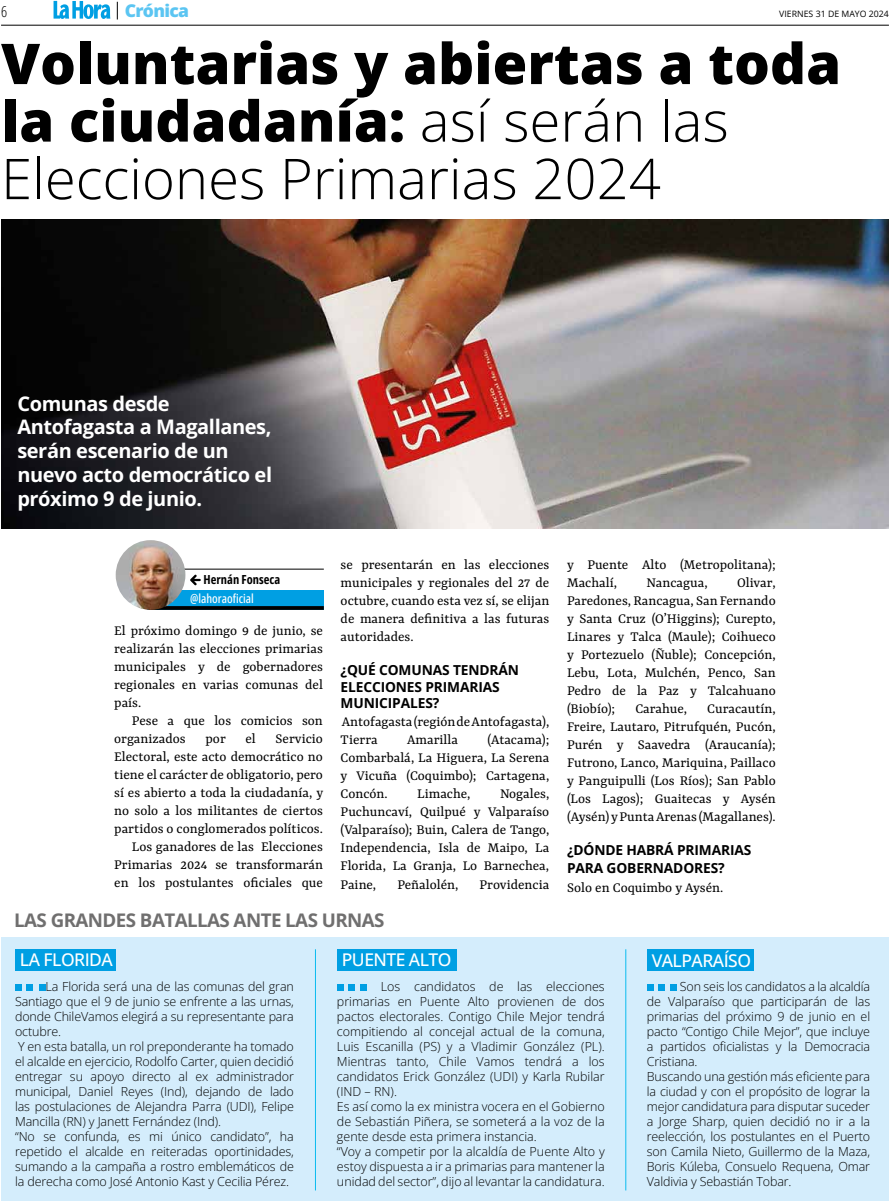
<style>
.page{position:relative;width:890px;height:1202px;background:#fff}
.page>*{position:absolute;margin:0;border:0;box-sizing:border-box;transform-origin:0 0}
.t1{font:800 56.25px/57.5px "Open Sans";color:#000}
.t2{font:700 20px/23.8px "Open Sans";letter-spacing:-.02em;color:#fff}
.t3{font:700 18.75px "Open Sans";letter-spacing:-.03em;color:#706f6f}
.t4{font:500 17.5px "Open Sans";letter-spacing:-.03em;color:#fff}
.t5{font:800 17.5px "Open Sans";letter-spacing:-.04em;color:#5bc5f2}
.t6{font:15px/18px "Rasa";color:#000;text-align:justify}
.t7{font:300 15px "Open Sans Condensed";color:#000}
.t8{font:700 13.75px/16.5px "Open Sans";letter-spacing:-.01em;color:#000}
.t9{font:300 12.5px/15px "Open Sans";letter-spacing:-.01em;color:#000}
.t10{font:500 12.5px "Open Sans Condensed";color:#fff}
.t11{font:700 12.5px "Open Sans Condensed";color:#000}
.t12{font:8.75px "Open Sans";color:#000}
.s1{font-weight:300}
</style>
<div class="page">
<svg style="left:54px;top:1px;width:56px;height:18px"></svg>
<svg style="left:117px;top:2px;width:1px;height:17px"></svg>
<hr style="left:1px;top:25px;width:887px;height:1px;background:#000">
<div style="left:1px;top:937px;width:887px;height:263px;background:#d4edfc"></div>
<div style="left:15px;top:983px;width:7px;height:7px;background:#009fe3"></div>
<div style="left:27px;top:983px;width:6px;height:7px;background:#009fe3"></div>
<div style="left:39px;top:983px;width:6px;height:7px;background:#009fe3"></div>
<div style="left:337px;top:983px;width:7px;height:7px;background:#009fe3"></div>
<div style="left:348px;top:983px;width:7px;height:7px;background:#009fe3"></div>
<div style="left:360px;top:983px;width:7px;height:7px;background:#009fe3"></div>
<div style="left:646px;top:983px;width:7px;height:7px;background:#009fe3"></div>
<div style="left:658px;top:983px;width:7px;height:7px;background:#009fe3"></div>
<div style="left:670px;top:983px;width:7px;height:7px;background:#009fe3"></div>
<img style="left:1px;top:220px;width:887px;height:308px">
<div style="left:15px;top:949px;width:101px;height:21px;background:#009fe3"></div>
<div style="left:337px;top:949px;width:120px;height:21px;background:#009fe3"></div>
<div style="left:646px;top:949px;width:107px;height:21px;background:#009fe3"></div>
<hr style="left:315px;top:949px;width:1px;height:241px;background:#0bbbef">
<hr style="left:625px;top:949px;width:1px;height:241px;background:#0bbbef">
<div style="left:147px;top:590px;width:177px;height:19px;background:#009fe3"></div>
<hr style="left:148px;top:606px;width:176px;height:3px;background:#000">
<hr style="left:148px;top:568px;width:176px;height:1px;background:#000">
<img style="left:116px;top:540px;width:69px;height:69px;border-radius:35px">
<svg style="left:190px;top:574px;width:11px;height:11px"></svg>
<p class="t7" style="left:1px;top:2px;width:8px">6</p>
<h3 class="t5" style="left:125px;top:-3px;width:66px">Crónica</h3>
<p class="t12" style="left:779px;top:7px;width:111px">VIERNES 31 DE MAYO 2024</p>
<h1 class="t1" style="left:1px;top:33px;width:841px">Voluntarias y abiertas a toda la ciudadanía: <span class="s1">así serán las<br>Elecciones Primarias 2024</span></h1>
<h2 class="t2" style="left:17px;top:391px;width:256px">Comunas desde<br>Antofagasta a Magallanes, serán escenario de un nuevo acto democrático el próximo 9 de junio.</h2>
<p class="t6" style="left:340px;top:555px;width:210px">se presentarán en las elecciones municipales y regionales del 27 de octubre, cuando esta vez sí, se elijan de manera definitiva a las futuras autoridades.</p>
<p class="t8" style="left:340px;top:661px;width:180px">¿QUÉ COMUNAS TENDRÁN<br>ELECCIONES PRIMARIAS<br>MUNICIPALES?</p>
<p class="t6" style="left:340px;top:713px;width:210px">Antofagasta (región de Antofagasta),<br>Tierra</p>
<p class="t11" style="left:203px;top:570px;width:78px">Hernán Fonseca</p>
<p class="t10" style="left:190px;top:589px;width:65px">@lahoraoficial</p>
<p class="t6" style="left:114px;top:622px;width:210px">El próximo domingo 9 de junio, se realizarán las elecciones primarias municipales y de gobernadores regionales en varias comunas del país.</p>
<p class="t6" style="left:114px;top:712px;width:210px;text-indent:18px">Pese a que los comicios son organizados</p>
<p class="t6" style="left:205px;top:730px;width:22px">por</p>
<p class="t6" style="left:245px;top:730px;width:12px">el</p>
<p class="t6" style="left:340px;top:731px;width:210px;text-indent:147px">(Atacama); Combarbalá, La Higuera, La Serena y Vicuña (Coquimbo); Cartagena, Concón.</p>
<p class="t6" style="left:114px;top:730px;width:210px;text-align:right">Servicio<br>Electoral, este acto democrático no tiene el carácter de obligatorio, pero sí es abierto a toda la ciudadanía, y no solo a los militantes de ciertos partidos o conglomerados políticos.<br>Los ganadores de las Elecciones<br>Primarias 2024 se transformarán en los postulantes oficiales que</p>
<h3 class="t3" style="left:14px;top:906px;width:372px">LAS GRANDES BATALLAS ANTE LAS URNAS</h3>
<p class="t6" style="left:407px;top:731px;width:52px">Amarilla</p>
<p class="t6" style="left:340px;top:785px;width:210px;text-indent:159px">Nogales, Puchuncaví, Quilpué y Valparaíso (Valparaíso); Buin, Calera de Tango, Independencia, Isla de Maipo, La Florida, La Granja, Lo Barnechea, Paine,</p>
<p class="t6" style="left:417px;top:785px;width:55px">Limache,</p>
<p class="t6" style="left:397px;top:875px;width:62px">Peñalolén,</p>
<p class="t6" style="left:479px;top:875px;width:71px">Providencia</p>
<p class="t6" style="left:567px;top:555px;width:210px">y Puente Alto (Metropolitana);<br>Machalí,</p>
<p class="t6" style="left:567px;top:573px;width:210px;text-indent:170px">Olivar, Paredones, Rancagua, San Fernando y Santa Cruz (O’Higgins); Curepto, Linares y Talca (Maule); Coihueco y Portezuelo (Ñuble); Concepción, Lebu, Lota, Mulchén, Penco, San Pedro de la Paz y Talcahuano (Biobío);</p>
<p class="t6" style="left:646px;top:573px;width:63px">Nancagua,</p>
<p class="t6" style="left:635px;top:699px;width:53px">Carahue,</p>
<p class="t6" style="left:567px;top:699px;width:210px;text-indent:140px">Curacautín, Freire, Lautaro, Pitrufquén, Pucón, Purén y Saavedra (Araucanía); Futrono, Lanco, Mariquina, Paillaco y Panguipulli (Los Ríos); San Pablo (Los Lagos); Guaitecas y Aysén (Aysén) y Punta Arenas (Magallanes).</p>
<p class="t8" style="left:567px;top:841px;width:186px;line-height:18px">¿DÓNDE HABRÁ PRIMARIAS<br>PARA GOBERNADORES?</p>
<p class="t6" style="left:567px;top:878px;width:158px">Solo en Coquimbo y Aysén.</p>
<h3 class="t4" style="left:20px;top:947px;width:94px">LA FLORIDA</h3>
<h3 class="t4" style="left:342px;top:947px;width:111px">PUENTE ALTO</h3>
<h3 class="t4" style="left:651px;top:948px;width:101px">VALPARAÍSO</h3>
<p class="t9" style="left:15px;top:978px;width:280px;text-indent:30px">La Florida será una de las comunas del gran Santiago que el 9 de junio se enfrente a las urnas, donde ChileVamos elegirá a su representante para octubre.<br>Y en esta batalla, un rol preponderante ha tomado el alcalde en ejercicio, Rodolfo Carter, quien decidió entregar su apoyo directo al ex administrador municipal, Daniel Reyes (Ind), dejando de lado las postulaciones de Alejandra Parra (UDI), Felipe Mancilla (RN) y Janett Fernández (Ind).<br>“No se confunda, es mi único candidato”, ha repetido el alcalde en reiteradas oportinidades, sumando a la campaña a rostro emblemáticos de la derecha como José Antonio Kast y Cecilia Pérez.</p>
<p class="t9" style="left:337px;top:978px;width:269px;text-indent:44px">Los candidatos de las elecciones primarias en Puente Alto provienen de dos pactos electorales. Contigo Chile Mejor tendrá compitiendo al concejal actual de la comuna, Luis Escanilla (PS) y a Vladimir González (PL).<br>Mientras tanto, Chile Vamos tendrá a los candidatos Erick González (UDI) y Karla Rubilar (IND – RN).<br>Es así como la ex ministra vocera en el Gobierno de Sebastián Piñera, se someterá a la voz de la gente desde esta primera instancia.<br>“Voy a competir por la alcaldía de Puente Alto y estoy dispuesta a ir a primarias para mantener la unidad del sector”, dijo al levantar la candidatura.</p>
<p class="t9" style="left:646px;top:978px;width:225px;text-indent:33px">Son seis los candidatos a la alcaldía de Valparaíso que participarán de las primarias del próximo 9 de junio en el pacto “Contigo Chile Mejor”, que incluye a partidos oficialistas y la Democracia Cristiana.<br>Buscando una gestión más eficiente para la ciudad y con el propósito de lograr la mejor candidatura para disputar suceder a Jorge Sharp, quien decidió no ir a la reelección, los postulantes en el Puerto son Camila Nieto, Guillermo de la Maza, Boris Kúleba, Consuelo Requena, Omar Valdivia y Sebastián Tobar.</p>
</div>
